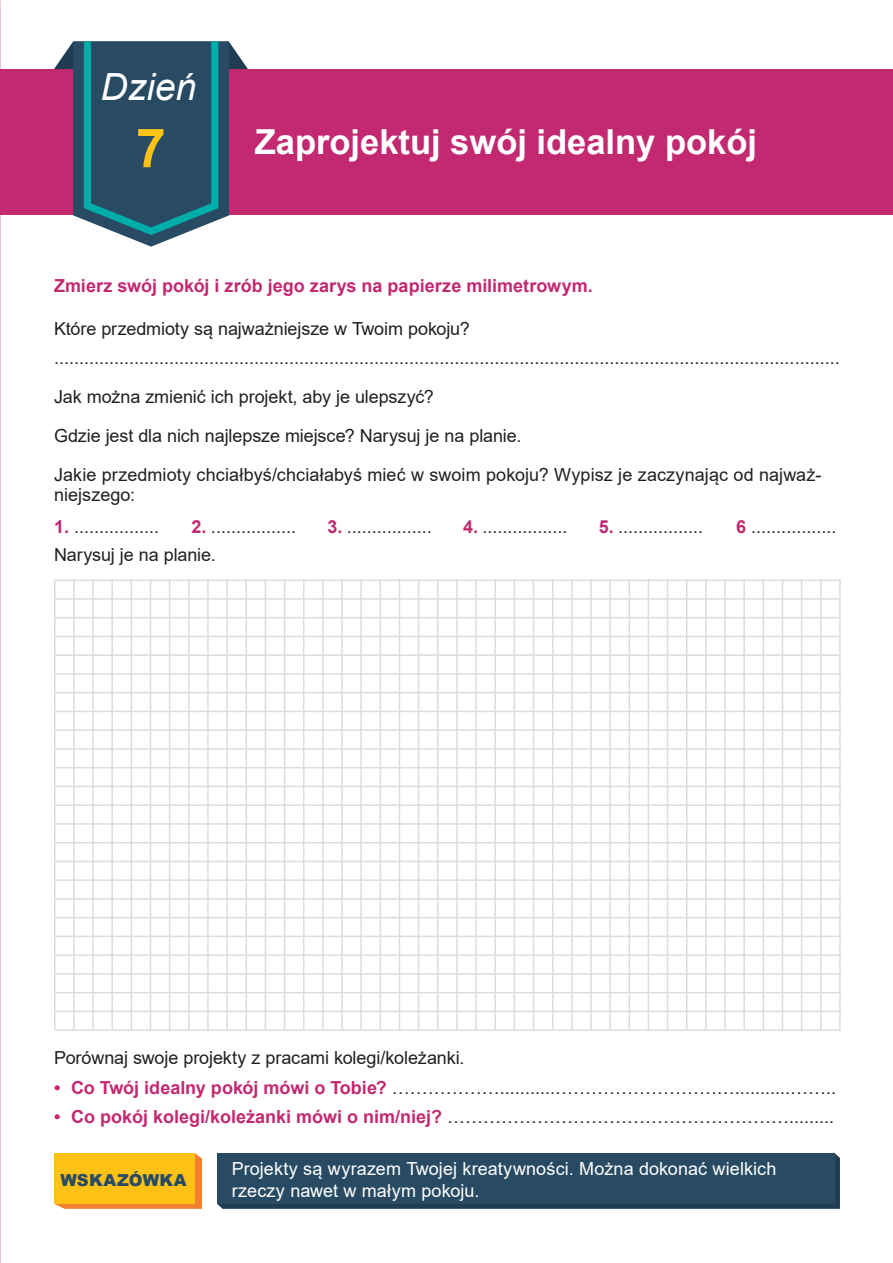
<style>
.page{position:relative;width:893px;height:1263px;background:#fff}
.page>*{position:absolute;margin:0;border:0;box-sizing:border-box;transform-origin:0 0}
.t1{font:700 54px "Arial";color:#fec217}
.t2{font:italic 37.5px "Arial";color:#fff}
.t3{font:700 34.5px "Arial";color:#fff}
.t4{font:18px/39px "Arial";letter-spacing:-.005em;color:#231f20}
.t5{font:700 18px "Arial";color:#c22971}
.t6{font:18px/21.6px "Arial";letter-spacing:.005em;color:#fff}
.t7{font:900 16.5px "Arial";letter-spacing:.01em;color:#284b63}
.s1{font-weight:700;color:#c22971}
.s2{font-weight:400;color:#231f20}
</style>
<div class="page">
<svg style="left:217px;top:1153px;width:623px;height:56px;background:#274358"></svg>
<div style="left:217px;top:1153px;width:617px;height:51px;background:#284b63"></div>
<div style="left:0;top:69px;width:893px;height:146px;background:#c22971"></div>
<svg style="left:54px;top:41px;width:194px;height:206px"></svg>
<hr style="left:73px;top:579px;width:2px;height:452px;background:#dcdddf">
<hr style="left:380px;top:579px;width:1px;height:452px;background:#dcdddf">
<hr style="left:226px;top:579px;width:2px;height:452px;background:#dcdddf">
<hr style="left:533px;top:579px;width:1px;height:452px;background:#dcdddf">
<hr style="left:667px;top:579px;width:1px;height:452px;background:#dcdddf">
<hr style="left:150px;top:579px;width:1px;height:452px;background:#dcdddf">
<hr style="left:456px;top:579px;width:2px;height:452px;background:#dcdddf">
<hr style="left:303px;top:579px;width:1px;height:452px;background:#dcdddf">
<hr style="left:609px;top:579px;width:2px;height:452px;background:#dcdddf">
<hr style="left:763px;top:579px;width:1px;height:452px;background:#dcdddf">
<hr style="left:111px;top:579px;width:2px;height:452px;background:#dcdddf">
<hr style="left:418px;top:579px;width:1px;height:452px;background:#dcdddf">
<hr style="left:265px;top:579px;width:1px;height:452px;background:#dcdddf">
<hr style="left:571px;top:579px;width:2px;height:452px;background:#dcdddf">
<hr style="left:724px;top:579px;width:2px;height:452px;background:#dcdddf">
<hr style="left:188px;top:579px;width:2px;height:452px;background:#dcdddf">
<hr style="left:494px;top:579px;width:2px;height:452px;background:#dcdddf">
<hr style="left:341px;top:579px;width:2px;height:452px;background:#dcdddf">
<hr style="left:648px;top:579px;width:1px;height:452px;background:#dcdddf">
<hr style="left:801px;top:579px;width:1px;height:452px;background:#dcdddf">
<hr style="left:92px;top:579px;width:2px;height:452px;background:#dcdddf">
<hr style="left:399px;top:579px;width:1px;height:452px;background:#dcdddf">
<hr style="left:245px;top:579px;width:2px;height:452px;background:#dcdddf">
<hr style="left:552px;top:579px;width:1px;height:452px;background:#dcdddf">
<hr style="left:705px;top:579px;width:2px;height:452px;background:#dcdddf">
<hr style="left:169px;top:579px;width:1px;height:452px;background:#dcdddf">
<hr style="left:475px;top:579px;width:2px;height:452px;background:#dcdddf">
<hr style="left:322px;top:579px;width:2px;height:452px;background:#dcdddf">
<hr style="left:628px;top:579px;width:2px;height:452px;background:#dcdddf">
<hr style="left:782px;top:579px;width:1px;height:452px;background:#dcdddf">
<hr style="left:131px;top:579px;width:1px;height:452px;background:#dcdddf">
<hr style="left:437px;top:579px;width:1px;height:452px;background:#dcdddf">
<hr style="left:284px;top:579px;width:1px;height:452px;background:#dcdddf">
<hr style="left:590px;top:579px;width:2px;height:452px;background:#dcdddf">
<hr style="left:743px;top:579px;width:2px;height:452px;background:#dcdddf">
<hr style="left:207px;top:579px;width:2px;height:452px;background:#dcdddf">
<hr style="left:56px;top:767px;width:785px;height:1px;background:#dcdddf">
<hr style="left:56px;top:579px;width:785px;height:2px;background:#dcdddf">
<hr style="left:56px;top:1029px;width:785px;height:2px;background:#dcdddf">
<hr style="left:56px;top:804px;width:785px;height:2px;background:#dcdddf">
<hr style="left:56px;top:954px;width:785px;height:2px;background:#dcdddf">
<hr style="left:56px;top:729px;width:785px;height:2px;background:#dcdddf">
<hr style="left:54px;top:879px;width:785px;height:2px;background:#dcdddf">
<hr style="left:54px;top:654px;width:785px;height:2px;background:#dcdddf">
<hr style="left:56px;top:992px;width:785px;height:1px;background:#dcdddf">
<hr style="left:56px;top:917px;width:785px;height:1px;background:#dcdddf">
<hr style="left:56px;top:692px;width:785px;height:1px;background:#dcdddf">
<hr style="left:54px;top:842px;width:785px;height:1px;background:#dcdddf">
<hr style="left:54px;top:617px;width:785px;height:1px;background:#dcdddf">
<hr style="left:56px;top:1011px;width:785px;height:1px;background:#dcdddf">
<hr style="left:56px;top:786px;width:785px;height:1px;background:#dcdddf">
<hr style="left:56px;top:936px;width:785px;height:1px;background:#dcdddf">
<hr style="left:56px;top:711px;width:785px;height:1px;background:#dcdddf">
<hr style="left:54px;top:861px;width:785px;height:1px;background:#dcdddf">
<hr style="left:54px;top:636px;width:785px;height:1px;background:#dcdddf">
<hr style="left:56px;top:973px;width:785px;height:2px;background:#dcdddf">
<hr style="left:56px;top:748px;width:785px;height:2px;background:#dcdddf">
<hr style="left:56px;top:898px;width:785px;height:2px;background:#dcdddf">
<hr style="left:56px;top:673px;width:785px;height:2px;background:#dcdddf">
<hr style="left:54px;top:823px;width:785px;height:2px;background:#dcdddf">
<hr style="left:54px;top:598px;width:785px;height:2px;background:#dcdddf">
<hr style="left:514px;top:579px;width:1px;height:452px;background:#dcdddf">
<hr style="left:360px;top:579px;width:2px;height:452px;background:#dcdddf">
<hr style="left:686px;top:579px;width:1px;height:452px;background:#dcdddf">
<hr style="left:820px;top:579px;width:1px;height:452px;background:#dcdddf">
<hr style="left:839px;top:579px;width:2px;height:452px;background:#dcdddf">
<hr style="left:54px;top:579px;width:2px;height:452px;background:#dcdddf">
<svg style="left:54px;top:1153px;width:148px;height:56px"></svg>
<div style="left:54px;top:1153px;width:141px;height:51px;background:#fec217"></div>
<h2 class="t2" style="left:101px;top:62px;width:97px">Dzień</h2>
<h1 class="t1" style="left:136px;top:110px;width:32px">7</h1>
<h3 class="t3" style="left:255px;top:118px;width:504px">Zaprojektuj swój idealny pokój</h3>
<p class="t5" style="left:54px;top:273px;width:540px">Zmierz swój pokój i zrób jego zarys na papierze milimetrowym.</p>
<p class="t4" style="left:54px;top:315px;width:787px;line-height:28.5px">Które przedmioty są najważniejsze w Twoim pokoju? .............................................................................................................................................................</p>
<p class="t4" style="left:54px;top:377px;width:769px">Jak można zmienić ich projekt, aby je ulepszyć?<br>Gdzie jest dla nich najlepsze miejsce? Narysuj je na planie.<br>Jakie przedmioty chciałbyś/chciałabyś mieć w swoim pokoju? Wypisz je zaczynając od najważ-</p>
<p class="t4" style="left:54px;top:475px;width:83px">niejszego:</p>
<p class="t4" style="left:54px;top:507px;width:107px"><span class="s1">1.</span> .................</p>
<p class="t4" style="left:192px;top:507px;width:106px"><span class="s1">2.</span> .................</p>
<p class="t4" style="left:327px;top:507px;width:106px"><span class="s1">3.</span> .................</p>
<p class="t4" style="left:463px;top:507px;width:106px"><span class="s1">4.</span> .................</p>
<p class="t4" style="left:599px;top:507px;width:106px"><span class="s1">5.</span> .................</p>
<p class="t4" style="left:736px;top:507px;width:102px"><span class="s1">6</span> .................</p>
<p class="t4" style="left:54px;top:535px;width:163px">Narysuj je na planie.</p>
<p class="t4" style="left:54px;top:1038px;width:412px">Porównaj swoje projekty z pracami kolegi/koleżanki.</p>
<p class="t4" style="left:54px;top:1068px;width:783px"><span class="s1">• Co Twój idealny pokój mówi o Tobie?</span> ………………...........…………………………...........……..</p>
<p class="t5" style="left:54px;top:1104px;width:782px">• Co pokój kolegi/koleżanki mówi o nim/niej? <span class="s2">………………………………………………….........</span></p>
<p class="t7" style="left:60px;top:1168px;width:128px">WSKAZÓWKA</p>
<p class="t6" style="left:232px;top:1158px;width:546px">Projekty są wyrazem Twojej kreatywności. Można dokonać wielkich rzeczy nawet w małym pokoju.</p>
</div>
